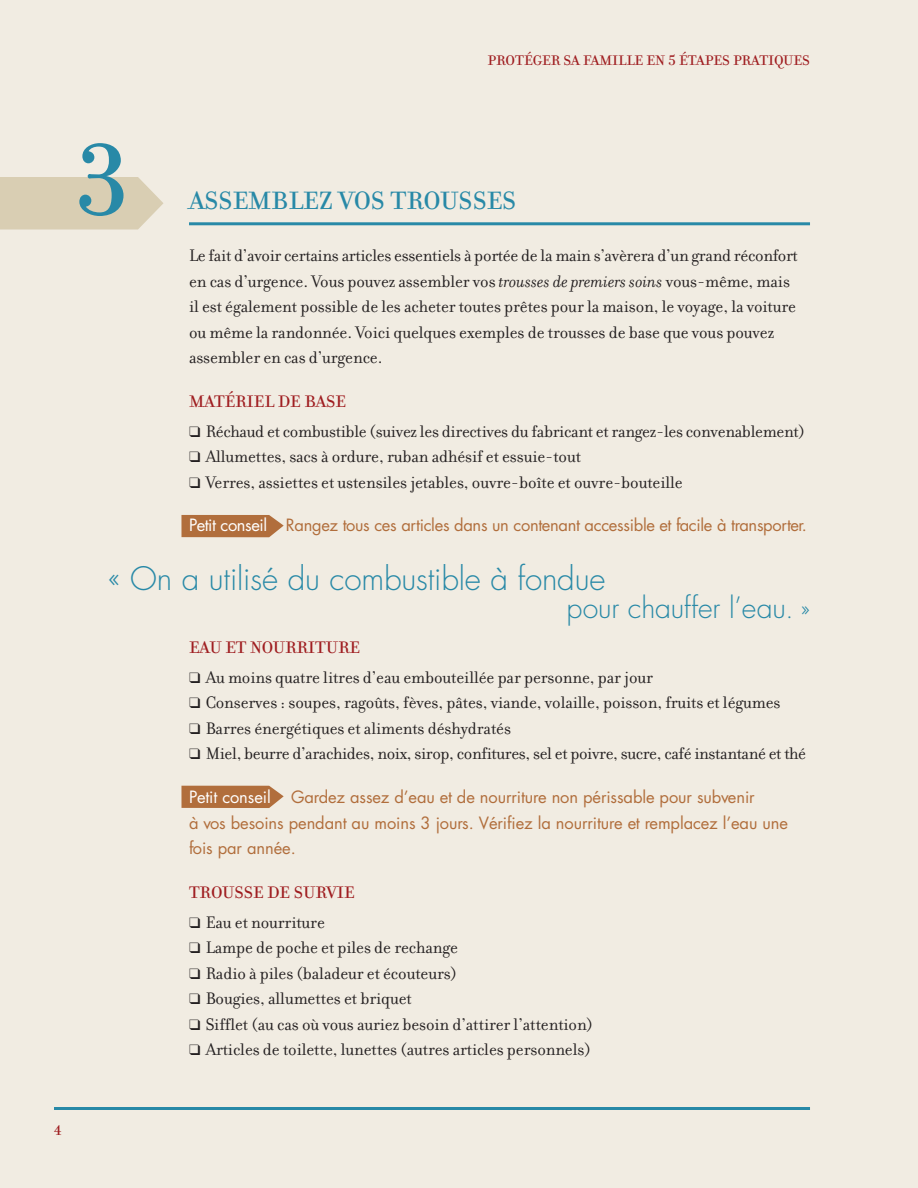
<style>
.page{position:relative;width:918px;height:1188px;background:#f1ece2}
.page>*{position:absolute;margin:0;border:0;box-sizing:border-box;transform-origin:0 0}
.t1{font:108px "Filosofia Unicase";color:#2889a7}
.t2{font:300 31.5px "Futura";letter-spacing:-.005em;color:#2889a7}
.t3{font:300 28.5px "Futura";letter-spacing:-.005em;color:#2889a7}
.t4{font:27px "Filosofia Unicase";letter-spacing:-.005em;color:#2889a7}
.t5{font:18px/25.5px "Filosofia";letter-spacing:-.005em;color:#231f20}
.t6{font:18px "Filosofia Unicase";letter-spacing:-.005em;color:#9f1d20}
.t7{font:16.5px/25.5px "Futura";letter-spacing:-.005em;color:#b16e3c}
.t8{font:15px "Filosofia Unicase";letter-spacing:-.005em;color:#9f1d20}
.s1{font-style:italic}
.s2{color:#fff}
.s3{font-size:24px}
</style>
<div class="page">
<svg style="left:181px;top:786px;width:103px;height:22px;background:#b67749"></svg>
<svg style="left:181px;top:515px;width:103px;height:22px;background:#b57748"></svg>
<hr style="left:54px;top:1107px;width:756px;height:3px;background:#2889a7">
<hr style="left:189px;top:222px;width:621px;height:3px;background:#2889a7">
<svg style="left:0;top:177px;width:164px;height:53px;background:#dbd0b7"></svg>
<p class="t8" style="left:488px;top:51px;width:324px">PROTÉGER SA FAMILLE EN 5 ÉTAPES PRATIQUES</p>
<h1 class="t1" style="left:74px;top:114px;width:59px">3</h1>
<h3 class="t4" style="left:189px;top:184px;width:329px">ASSEMBLEZ VOS TROUSSES</h3>
<p class="t5" style="left:189px;top:245px;width:610px">Le fait d’avoir certains articles essentiels à portée de la main s’avèrera d’un grand réconfort en cas d’urgence. Vous pouvez assembler vos <span class="s1">trousses de premiers soins</span> vous-même, mais il est également possible de les acheter toutes prêtes pour la maison, le voyage, la voiture ou même la randonnée. Voici quelques exemples de trousses de base que vous pouvez assembler en cas d’urgence.</p>
<p class="t6" style="left:189px;top:390px;width:159px">MATÉRIEL DE BASE</p>
<p class="t5" style="left:189px;top:421px;width:618px">❑ Réchaud et combustible (suivez les directives du fabricant et rangez-les convenablement)</p>
<p class="t5" style="left:189px;top:446px;width:394px">❑ Allumettes, sacs à ordure, ruban adhésif et essuie-tout</p>
<p class="t5" style="left:189px;top:472px;width:495px">❑ Verres, assiettes et ustensiles jetables, ouvre-boîte et ouvre-bouteille</p>
<p class="t7" style="left:189px;top:514px;width:619px"><span class="s2">Petit conseil</span> Rangez tous ces articles dans un contenant accessible et facile à transporter.</p>
<h2 class="t2" style="left:108px;top:564px;width:499px">« On a utilisé du combustible à fondue</h2>
<h3 class="t3" style="left:566px;top:595px;width:245px">pour chauffer l’eau<span class="s3">. »</span></h3>
<p class="t6" style="left:189px;top:636px;width:173px">EAU ET NOURRITURE</p>
<p class="t5" style="left:189px;top:667px;width:465px">❑ Au moins quatre litres d’eau embouteillée par personne, par jour</p>
<p class="t5" style="left:189px;top:692px;width:593px">❑ Conserves : soupes, ragoûts, fèves, pâtes, viande, volaille, poisson, fruits et légumes</p>
<p class="t5" style="left:189px;top:718px;width:323px">❑ Barres énergétiques et aliments déshydratés</p>
<p class="t5" style="left:189px;top:743px;width:619px">❑ Miel, beurre d’arachides, noix, sirop, confitures, sel et poivre, sucre, café instantané et thé</p>
<p class="t7" style="left:189px;top:786px;width:600px"><span class="s2">Petit conseil</span> Gardez assez d’eau et de nourriture non périssable pour subvenir<br>à vos besoins pendant au moins 3 jours. Vérifiez la nourriture et remplacez l’eau une fois par année.</p>
<p class="t6" style="left:189px;top:881px;width:167px">TROUSSE DE SURVIE</p>
<p class="t5" style="left:189px;top:912px;width:137px">❑ Eau et nourriture</p>
<p class="t5" style="left:189px;top:937px;width:270px">❑ Lampe de poche et piles de rechange</p>
<p class="t5" style="left:189px;top:963px;width:270px">❑ Radio à piles (baladeur et écouteurs)</p>
<p class="t5" style="left:189px;top:988px;width:224px">❑ Bougies, allumettes et briquet</p>
<p class="t5" style="left:189px;top:1014px;width:406px">❑ Sifflet (au cas où vous auriez besoin d’attirer l’attention)</p>
<p class="t5" style="left:189px;top:1039px;width:403px">❑ Articles de toilette, lunettes (autres articles personnels)</p>
<p class="t8" style="left:54px;top:1121px;width:9px">4</p>
</div>
